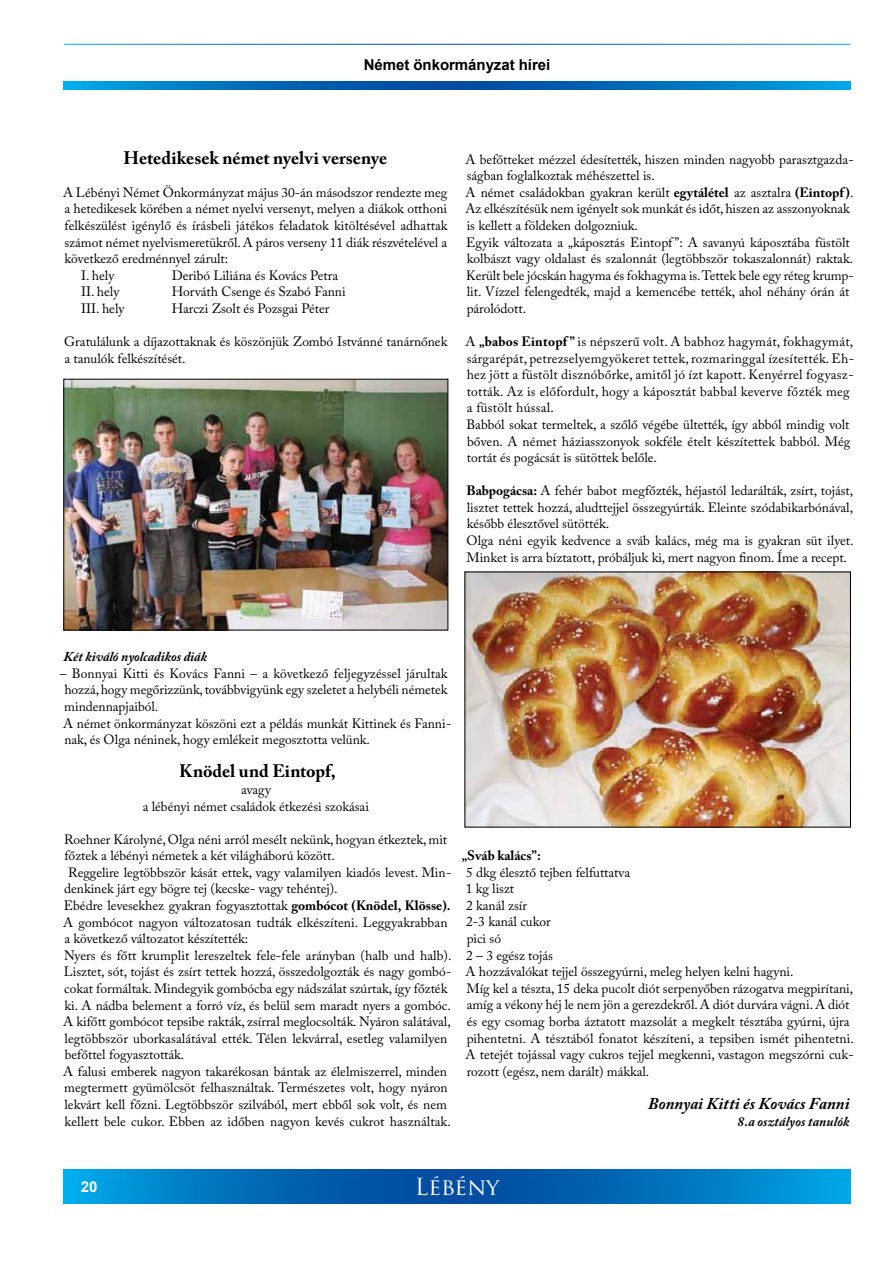
<style>
.page{position:relative;width:893px;height:1263px;background:#fff}
.page>*{position:absolute;margin:0;border:0;box-sizing:border-box;transform-origin:0 0}
.t1{font:22.95px "Trajan Pro";color:#fff}
.t2{font:700 18px "Adobe Caslon Pro";color:#000}
.t3{font:italic 700 16.5px "Adobe Caslon Pro";letter-spacing:.005em;color:#000}
.t4{font:700 15px "Arial";letter-spacing:-.005em;color:#000}
.t5{font:700 15px "Arial";color:#fff}
.t6{font:13.5px/16.6px "Adobe Caslon Pro";letter-spacing:-.005em;color:#000}
.t7{font:13.5px/16.6px "Adobe Caslon Pro";letter-spacing:.015em;color:#000}
.t8{font:italic 700 13.5px "Adobe Caslon Pro";color:#000}
.t9{font:700 13.5px "Adobe Caslon Pro";color:#000}
.s1{font-weight:700}
</style>
<div class="page">
<svg style="left:64px;top:81px;width:786px;height:9px;background:#0071bc"></svg>
<svg style="left:64px;top:1169px;width:786px;height:34px;background:#0071bc"></svg>
<img style="left:66px;top:381px;width:380px;height:247px">
<div style="left:64px;top:379px;width:384px;height:251px;border:1px solid #000"></div>
<img style="left:467px;top:574px;width:382px;height:251px">
<p class="t4" style="left:364px;top:55px;width:188px">Német önkormányzat hírei</p>
<h2 class="t2" style="left:124px;top:147px;width:265px">Hetedikesek német nyelvi versenye</h2>
<p class="t6" style="left:63px;top:184px;width:386px">A Lébényi Német Önkormányzat május 30-án másodszor rendezte meg</p>
<p class="t6" style="left:64px;top:200px;width:384px">a hetedikesek körében a német nyelvi versenyt, melyen a diákok otthoni</p>
<p class="t6" style="left:64px;top:217px;width:385px">felkészülést igénylő és írásbeli játékos feladatok kitöltésével adhattak</p>
<p class="t6" style="left:64px;top:234px;width:384px">számot német nyelvismeretükről. A páros verseny 11 diák részvételével a</p>
<p class="t6" style="left:65px;top:250px;width:165px">következő eredménnyel zárult:</p>
<p class="t6" style="left:81px;top:267px;width:35px">I. hely</p>
<p class="t6" style="left:172px;top:267px;width:168px">Deribó Liliána és Kovács Petra</p>
<p class="t6" style="left:81px;top:283px;width:40px">II. hely</p>
<p class="t6" style="left:172px;top:283px;width:175px">Horváth Csenge és Szabó Fanni</p>
<p class="t6" style="left:81px;top:300px;width:45px">III. hely</p>
<p class="t6" style="left:172px;top:300px;width:159px">Harczi Zsolt és Pozsgai Péter</p>
<p class="t6" style="left:64px;top:333px;width:385px">Gratulálunk a díjazottaknak és köszönjük Zombó Istvánné tanárnőnek a tanulók felkészítését.</p>
<p class="t6" style="left:465px;top:151px;width:390px">A befőtteket mézzel édesítették, hiszen minden nagyobb parasztgazda&shy;ságban foglalkoztak méhészettel is.<br>A német családokban gyakran került <span class="s1">egytálétel</span> az asztalra <span class="s1">(Eintopf )</span>.<br>Az elkészítésük nem igényelt sok munkát és időt, hiszen az asszonyoknak is kellett a földeken dolgozniuk.<br>Egyik változata a „káposztás Eintopf ”: A savanyú káposztába füstölt kolbászt vagy oldalast és szalonnát (legtöbbször tokaszalonnát) raktak.<br>Került bele jócskán hagyma és fokhagyma is. Tettek bele egy réteg krump&shy;lit. Vízzel felengedték, majd a kemencébe tették, ahol néhány órán át párolódott.</p>
<p class="t7" style="left:465px;top:333px;width:390px">A <span class="s1">„babos Eintopf ”</span> is népszerű volt. A babhoz hagymát, fokhagymát, sárgarépát, petrezselyemgyökeret tettek, rozmaringgal ízesítették. Eh&shy;hez jött a füstölt disznóbőrke, amitől jó ízt kapott. Kenyérrel fogyasz&shy;tották. Az is előfordult, hogy a káposztát babbal keverve főzték meg a füstölt hússal.<br>Babból sokat termeltek, a szőlő végébe ültették, így abból mindig volt bőven. A német háziasszonyok sokféle ételt készítettek babból. Még tortát és pogácsát is sütöttek belőle.</p>
<p class="t6" style="left:466px;top:482px;width:389px"><span class="s1">Babpogácsa:</span> A fehér babot megfőzték, héjastól ledarálták, zsírt, tojást, lisztet tettek hozzá, aludttejjel összegyúrták. Eleinte szódabikarbónával, később élesztővel sütötték.<br>Olga néni egyik kedvence a sváb kalács, még ma is gyakran süt ilyet.<br>Minket is arra bíztatott, próbáljuk ki, mert nagyon finom. Íme a recept.</p>
<p class="t8" style="left:64px;top:649px;width:145px">Két kiváló nyolcadikos diák</p>
<p class="t6" style="left:60px;top:665px;width:393px">– Bonnyai Kitti és Kovács Fanni – a következő feljegyzéssel járultak hozzá, hogy megőrizzünk, továbbvigyünk egy szeletet a helybéli németek mindennapjaiból.<br>A német önkormányzat köszöni ezt a példás munkát Kittinek és Fanni&shy;nak, és Olga néninek, hogy emlékeit megosztotta velünk.</p>
<h2 class="t2" style="left:179px;top:761px;width:158px">Knödel und Eintopf,</h2>
<p class="t6" style="left:143px;top:781px;width:228px;text-align:center">avagy<br>a lébényi német családok étkezési szokásai</p>
<p class="t6" style="left:64px;top:831px;width:385px">Roehner Károlyné, Olga néni arról mesélt nekünk, hogyan étkeztek, mit</p>
<p class="t6" style="left:64px;top:847px;width:272px">főztek a lébényi németek a két világháború között.</p>
<p class="t6" style="left:68px;top:864px;width:385px">Reggelire legtöbbször kását ettek, vagy valamilyen kiadós levest. Min-</p>
<p class="t6" style="left:64px;top:880px;width:275px">denkinek járt egy bögre tej (kecske- vagy tehéntej).</p>
<p class="t6" style="left:64px;top:897px;width:388px">Ebédre levesekhez gyakran fogyasztottak <span class="s1">gombócot (Knödel, Klösse).</span></p>
<p class="t6" style="left:63px;top:913px;width:386px">A gombócot nagyon változatosan tudták elkészíteni. Leggyakrabban</p>
<p class="t6" style="left:64px;top:930px;width:185px">a következő változatot készítették:</p>
<p class="t6" style="left:64px;top:947px;width:389px">Nyers és főtt krumplit lereszeltek fele-fele arányban (halb und halb).</p>
<p class="t6" style="left:64px;top:963px;width:389px">Lisztet, sót, tojást és zsírt tettek hozzá, összedolgozták és nagy gombó-</p>
<p class="t6" style="left:64px;top:980px;width:385px">cokat formáltak. Mindegyik gombócba egy nádszálat szúrtak, így főzték</p>
<p class="t6" style="left:65px;top:996px;width:388px">ki. A nádba belement a forró víz, és belül sem maradt nyers a gombóc.</p>
<p class="t6" style="left:63px;top:1013px;width:389px">A kifőtt gombócot tepsibe rakták, zsírral meglocsolták. Nyáron salátával,</p>
<p class="t6" style="left:65px;top:1030px;width:384px">legtöbbször uborkasalátával ették. Télen lekvárral, esetleg valamilyen</p>
<p class="t6" style="left:65px;top:1046px;width:121px">befőttel fogyasztották.</p>
<p class="t6" style="left:63px;top:1063px;width:385px">A falusi emberek nagyon takarékosan bántak az élelmiszerrel, minden</p>
<p class="t6" style="left:64px;top:1079px;width:385px">megtermett gyümölcsöt felhasználtak. Természetes volt, hogy nyáron</p>
<p class="t6" style="left:65px;top:1096px;width:384px">lekvárt kell főzni. Legtöbbször szilvából, mert ebből sok volt, és nem</p>
<p class="t6" style="left:65px;top:1112px;width:388px">kellett bele cukor. Ebben az időben nagyon kevés cukrot használtak.</p>
<p class="t9" style="left:462px;top:847px;width:80px">„Sváb kalács”:</p>
<p class="t6" style="left:465px;top:864px;width:390px">5 dkg élesztő tejben felfuttatva<br>1 kg liszt<br>2 kanál zsír<br>2-3 kanál cukor<br>pici só<br>2 – 3 egész tojás<br>A hozzávalókat tejjel összegyúrni, meleg helyen kelni hagyni.<br>Míg kel a tészta, 15 deka pucolt diót serpenyőben rázogatva megpirítani, amíg a vékony héj le nem jön a gerezdekről. A diót durvára vágni. A diót és egy csomag borba áztatott mazsolát a megkelt tésztába gyúrni, újra pihentetni. A tésztából fonatot készíteni, a tepsiben ismét pihentetni.<br>A tetejét tojással vagy cukros tejjel megkenni, vastagon megszórni cuk&shy;rozott (egész, nem darált) mákkal.</p>
<p class="t3" style="left:648px;top:1094px;width:203px">Bonnyai Kitti és Kovács Fanni</p>
<p class="t8" style="left:737px;top:1113px;width:114px">8.a osztályos tanulók</p>
<p class="t5" style="left:81px;top:1177px;width:18px">20</p>
<h1 class="t1" style="left:415px;top:1172px;width:86px">Lébény</h1>
</div>
